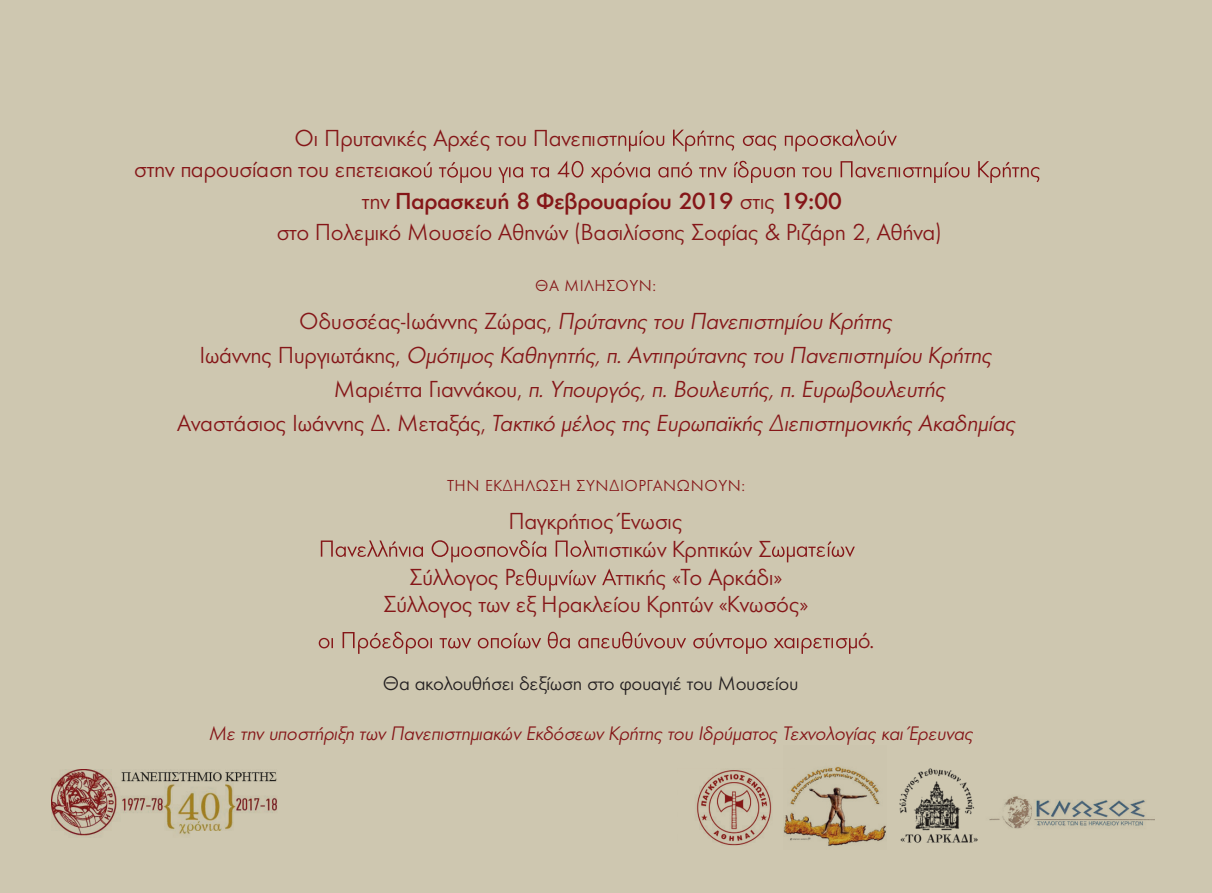
<style>
.page{position:relative;width:1212px;height:893px;background:#cec7b0}
.page>*{position:absolute;margin:0;border:0;box-sizing:border-box;transform-origin:0 0}
.t1{font:italic 21.38px "The Futura";color:#851618}
.t2{font:21.38px/27px "The Futura";color:#851618}
.t3{font:500 21.38px "The Futura";color:#851618}
.t4{font:italic 18px "The Futura";color:#851618}
.t5{font:18px "The Futura";color:#231f20}
.t6{font:14.62px "The Futura";letter-spacing:.05em;color:#851618}
.s1{font-weight:400}
.s2{font-style:normal}
</style>
<div class="page">
<img style="left:794px;top:766px;width:87px;height:80px">
<img style="left:881px;top:768px;width:97px;height:75px">
<svg style="left:609px;top:130px;width:288px;height:21px"></svg>
<svg style="left:411px;top:161px;width:628px;height:22px"></svg>
<svg style="left:321px;top:540px;width:286px;height:22px"></svg>
<svg style="left:772px;top:541px;width:83px;height:21px"></svg>
<svg style="left:516px;top:568px;width:100px;height:23px"></svg>
<svg style="left:319px;top:632px;width:538px;height:22px"></svg>
<img style="left:989px;top:796px;width:166px;height:33px">
<img style="left:696px;top:770px;width:98px;height:76px">
<img style="left:52px;top:769px;width:225px;height:67px">
<p class="t2" style="left:294px;top:125px;width:316px">Οι Πρυτανικές Αρχές του Πανεπισ</p>
<p class="t2" style="left:133px;top:156px;width:278px">στην παρουσίαση του επετειακ</p>
<p class="t3" style="left:362px;top:187px;width:481px"><span class="s1">την</span> Παρασκευή 8 Φεβρουαρίου 2019 <span class="s1">στις</span> 19:00</p>
<p class="t2" style="left:276px;top:219px;width:667px">στο Πολεµικό Μουσείο Αθηνών (Βασιλίσσης Σοφίας &amp; Ριζάρη 2, Αθήνα)</p>
<p class="t6" style="left:535px;top:277px;width:122px">ΘΑ ΜΙΛΗΣΟΥΝ:</p>
<p class="t1" style="left:299px;top:308px;width:594px"><span class="s2">Οδυσσέας-Ιωάννης Ζώρας,</span> Πρύτανης του Πανεπιστηµίου Κρήτης</p>
<p class="t1" style="left:199px;top:342px;width:793px"><span class="s2">Ιωάννης Πυργιωτάκης,</span> Οµότιµος Καθηγητής, π. Αντιπρύτανης του Πανεπιστηµίου Κρήτης</p>
<p class="t1" style="left:333px;top:376px;width:613px"><span class="s2">Μαριέττα Γιαννάκου,</span> π. Υπουργός, π. Βουλευτής, π. Ευρωβουλευτής</p>
<p class="t1" style="left:177px;top:410px;width:840px"><span class="s2">Αναστάσιος Ιωάννης ∅. Μεταξάς,</span> Τακτικό µέλος της Ευρωπαϊκής ∅ιεπιστηµονικής Ακαδηµίας</p>
<p class="t6" style="left:447px;top:476px;width:299px">ΤΗΝ ΕΚ∅ΗΛΩΣΗ ΣΥΝ∅ΙΟΡΓΑΝΩΝΟΥΝ:</p>
<p class="t2" style="left:508px;top:508px;width:175px">Παγκρήτιος Ένωσις</p>
<p class="t2" style="left:608px;top:535px;width:165px">στικών Κρητικών Σ</p>
<p class="t2" style="left:383px;top:564px;width:426px;text-indent:233px">ττικής «Το Αρκάδι»<br>Σύλλογος των εξ Ηρακλείου Κρητών «Κνωσός»</p>
<p class="t2" style="left:409px;top:564px;width:107px">Σύλλογος Ρ</p>
<p class="t5" style="left:383px;top:672px;width:417px">Θα ακολουθήσει δεξίωση στο φουαγιέ του Μουσείου</p>
<p class="t2" style="left:858px;top:627px;width:18px">ό.</p>
<p class="t4" style="left:208px;top:722px;width:766px">Με την υποστήριξη των Πανεπιστηµιακών Εκδόσεων Κρήτης του Ιδρύµατος Τεχνολογίας και Έρευνας</p>
</div>
